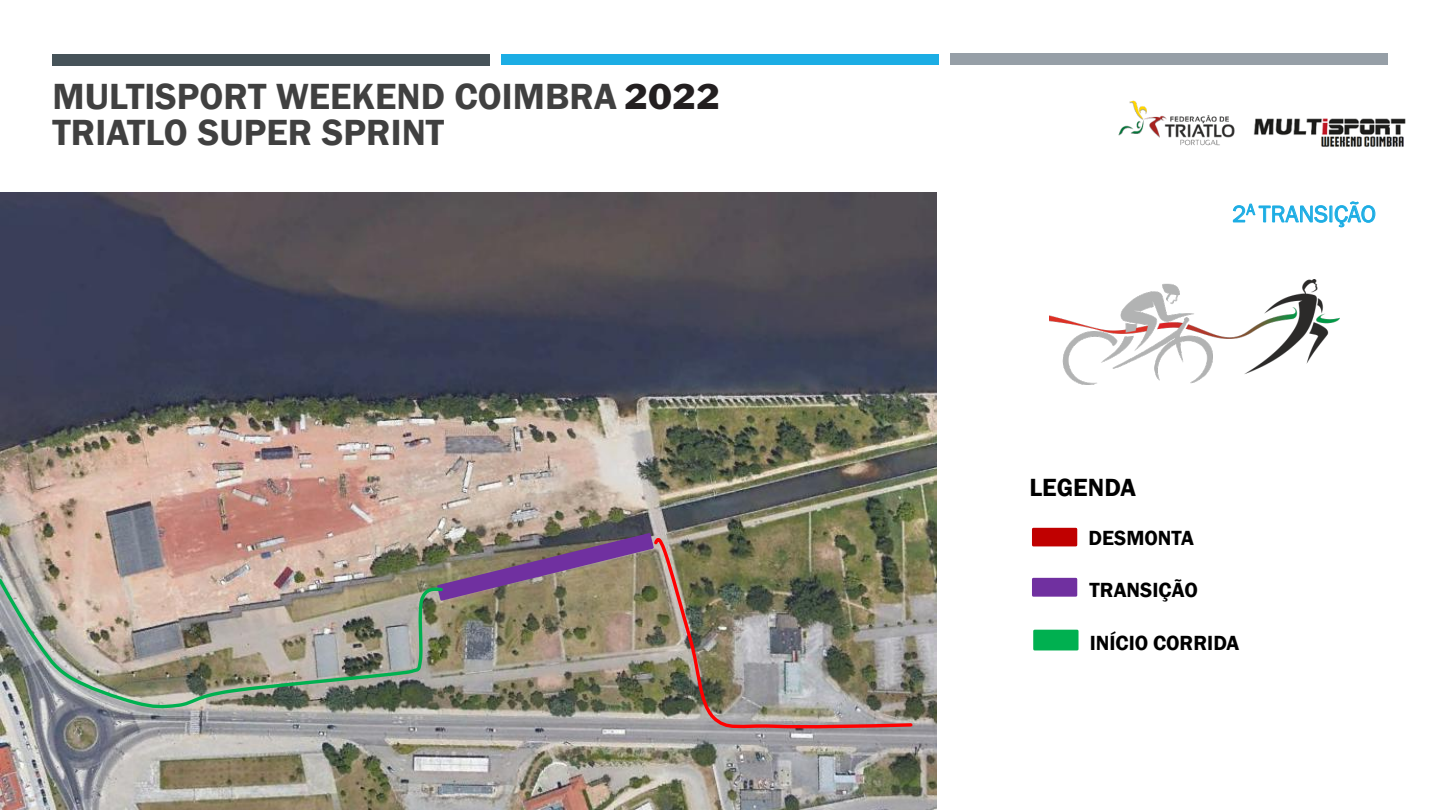
<style>
.page{position:relative;width:1440px;height:810px;background:#fff}
.page>*{position:absolute;margin:0;border:0;box-sizing:border-box;transform-origin:0 0}
.t1{font:600 37.5px/36px "Franklin Gothic";color:#404040}
.t2{font:33.15px "Franklin Gothic Std";color:#231f20}
.t3{font:600 25.5px "Franklin Gothic";color:#000}
.t4{font:24px "Franklin Gothic";letter-spacing:.005em;color:#1cade4}
.t5{font:600 21px "Franklin Gothic";color:#000}
</style>
<div class="page">
<div style="left:53px;top:54px;width:437px;height:11px;background:#465359"></div>
<div style="left:501px;top:54px;width:437px;height:11px;background:#1cade4"></div>
<div style="left:950px;top:54px;width:437px;height:11px;background:#969fa7"></div>
<img style="left:1049px;top:280px;width:291px;height:104px">
<div style="left:1033px;top:529px;width:43px;height:16px;background:#c00000"></div>
<div style="left:1032px;top:528px;width:45px;height:18px;border:3px solid #c00000"></div>
<div style="left:1033px;top:579px;width:43px;height:16px;background:#7030a0"></div>
<div style="left:1032px;top:578px;width:45px;height:19px;border:3px solid #7030a0"></div>
<div style="left:1035px;top:631px;width:42px;height:18px;background:#00b050"></div>
<div style="left:1033px;top:630px;width:46px;height:20px;border:3px solid #00b050"></div>
<svg style="left:1233px;top:201px;width:143px;height:26px"></svg>
<img style="left:0;top:193px;width:936px;height:617px">
<img style="left:435px;top:531px;width:216px;height:72px">
<img style="left:651px;top:531px;width:263px;height:200px">
<img style="left:0;top:576px;width:445px;height:135px">
<img style="left:1118px;top:100px;width:117px;height:46px">
<img style="left:1253px;top:118px;width:153px;height:29px">
<p class="t2" style="left:624px;top:75px;width:97px">2022</p>
<p class="t1" style="left:53px;top:79px;width:663px">MULTISPORT WEEKEND COIMBRA 2021<br>TRIATLO SUPER SPRINT</p>
<p class="t4" style="left:1232px;top:199px;width:145px">2<sup>A</sup> TRANSIÇÃO</p>
<p class="t3" style="left:1030px;top:472px;width:108px">LEGENDA</p>
<p class="t5" style="left:1088px;top:525px;width:107px">DESMONTA</p>
<p class="t5" style="left:1090px;top:577px;width:110px">TRANSIÇÃO</p>
<p class="t5" style="left:1090px;top:630px;width:151px">INÍCIO CORRIDA</p>
</div>
